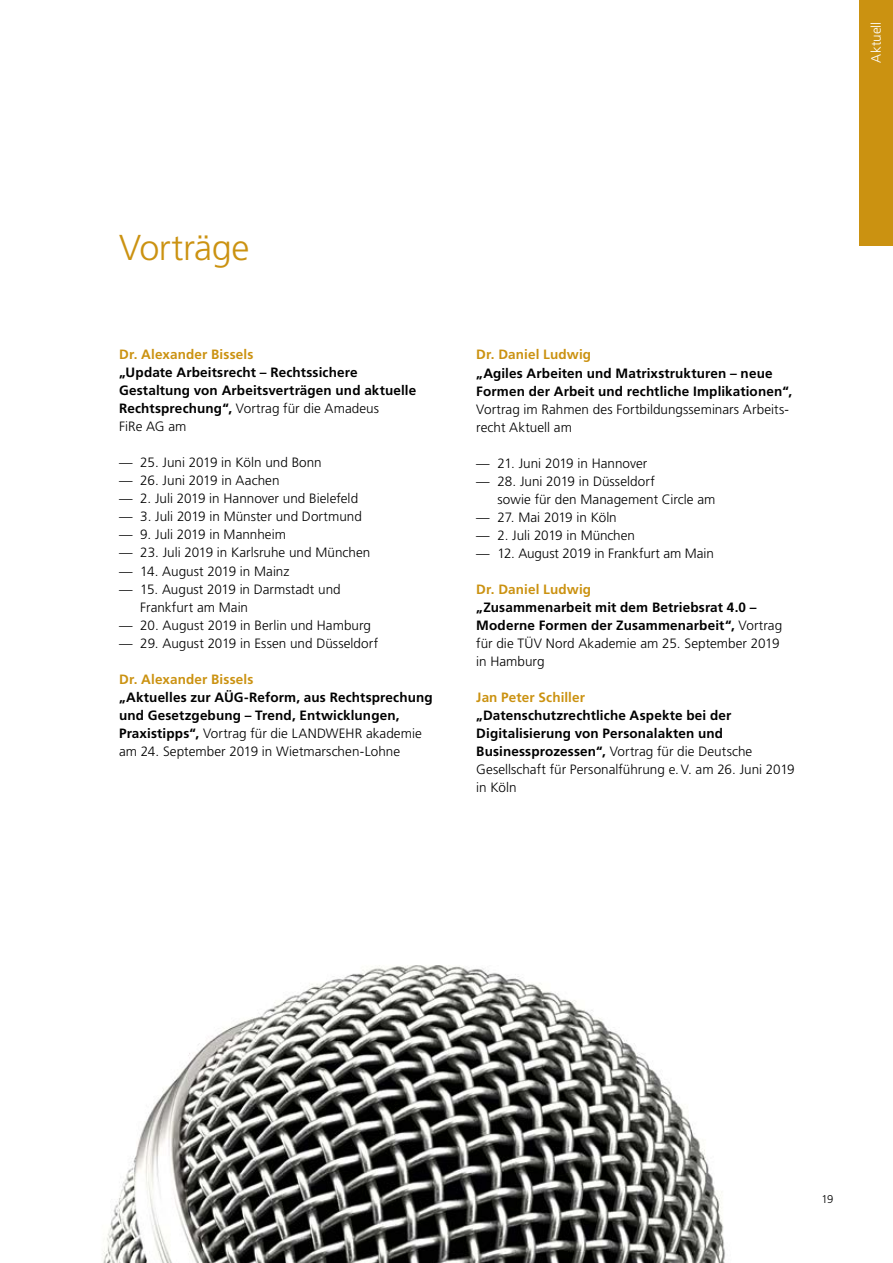
<style>
.page{position:relative;width:893px;height:1263px;background:#fff}
.page>*{position:absolute;margin:0;border:0;box-sizing:border-box;transform-origin:0 0}
.t1{font:300 36px "Frutiger LT Pro";letter-spacing:-.015em;color:#cb9211}
.t2{font:700 13.5px/18px "Frutiger LT Pro";letter-spacing:.01em;color:#000}
.t3{font:300 13.5px/18px "Frutiger LT Pro";color:#000}
.t4{font:700 13.5px "Frutiger LT Pro";letter-spacing:.01em;color:#cb9211}
.t5{font:300 13.5px "Frutiger LT Pro";letter-spacing:.005em;color:#fff}
.t6{font:300 11.25px "Frutiger LT Pro";color:#000}
.s1{font-weight:300}
</style>
<div class="page">
<img style="left:103px;top:965px;width:622px;height:298px">
<div style="left:860px;top:0;width:33px;height:245px;background:#cb9211"></div>
<h1 class="t1" style="left:119px;top:227px;width:132px">Vorträge</h1>
<p class="t4" style="left:119px;top:347px;width:136px">Dr. Alexander Bissels</p>
<p class="t2" style="left:119px;top:364px;width:299px">„Update Arbeitsrecht – Rechtssichere Gestaltung von Arbeitsverträgen und aktuelle Rechtsprechung“, <span class="s1">Vortrag für die Amadeus<br>FiRe AG am</span></p>
<p class="t3" style="left:119px;top:454px;width:204px">— 25. Juni 2019 in Köln und Bonn</p>
<p class="t3" style="left:119px;top:472px;width:162px">— 26. Juni 2019 in Aachen</p>
<p class="t3" style="left:119px;top:490px;width:241px">— 2. Juli 2019 in Hannover und Bielefeld</p>
<p class="t3" style="left:119px;top:508px;width:244px">— 3. Juli 2019 in Münster und Dortmund</p>
<p class="t3" style="left:119px;top:526px;width:168px">— 9. Juli 2019 in Mannheim</p>
<p class="t3" style="left:119px;top:544px;width:253px">— 23. Juli 2019 in Karlsruhe und München</p>
<p class="t3" style="left:119px;top:562px;width:172px">— 14. August 2019 in Mainz</p>
<p class="t3" style="left:140px;top:580px;width:202px;text-indent:-21px">— 15. August 2019 in Darmstadt und<br>Frankfurt am Main</p>
<p class="t3" style="left:119px;top:616px;width:253px">— 20. August 2019 in Berlin und Hamburg</p>
<p class="t3" style="left:119px;top:634px;width:261px">— 29. August 2019 in Essen und Düsseldorf</p>
<p class="t4" style="left:119px;top:671px;width:136px">Dr. Alexander Bissels</p>
<p class="t2" style="left:119px;top:688px;width:315px">„Aktuelles zur AÜG-Reform, aus Rechtsprechung und Gesetzgebung – Trend, Entwicklungen, Praxistipps“, <span class="s1">Vortrag für die LANDWEHR akademie am 24. September 2019 in Wietmarschen-Lohne</span></p>
<p class="t4" style="left:476px;top:347px;width:116px">Dr. Daniel Ludwig</p>
<p class="t2" style="left:476px;top:364px;width:317px">„Agiles Arbeiten und Matrixstrukturen – neue<br>Formen der Arbeit und rechtliche Implikationen“,</p>
<p class="t3" style="left:476px;top:400px;width:314px">Vortrag im Rahmen des Fortbildungsseminars Arbeits&shy;recht Aktuell am</p>
<p class="t3" style="left:476px;top:454px;width:173px">— 21. Juni 2019 in Hannover</p>
<p class="t3" style="left:497px;top:472px;width:219px;text-indent:-21px">— 28. Juni 2019 in Düsseldorf<br>sowie für den Management Circle am</p>
<p class="t3" style="left:476px;top:508px;width:142px">— 27. Mai 2019 in Köln</p>
<p class="t3" style="left:476px;top:526px;width:160px">— 2. Juli 2019 in München</p>
<p class="t3" style="left:476px;top:544px;width:239px">— 12. August 2019 in Frankfurt am Main</p>
<p class="t4" style="left:476px;top:581px;width:116px">Dr. Daniel Ludwig</p>
<p class="t2" style="left:476px;top:598px;width:307px">„Zusammenarbeit mit dem Betriebsrat 4.0 – Moderne Formen der Zusammenarbeit“, <span class="s1">Vortrag für die TÜV Nord Akademie am 25. September 2019 in Hamburg</span></p>
<p class="t4" style="left:476px;top:689px;width:110px">Jan Peter Schiller</p>
<p class="t2" style="left:476px;top:706px;width:320px">„Datenschutzrechtliche Aspekte bei der Digitalisierung von Personalakten und Businessprozessen“, <span class="s1">Vortrag für die Deutsche Gesellschaft für Personalführung e.V. am 26. Juni 2019 in Köln</span></p>
<p class="t5" style="left:868px;top:63px;width:42px;rotate:-90deg">Aktuell</p>
<p class="t6" style="left:821px;top:1193px;width:14px">19</p>
</div>
